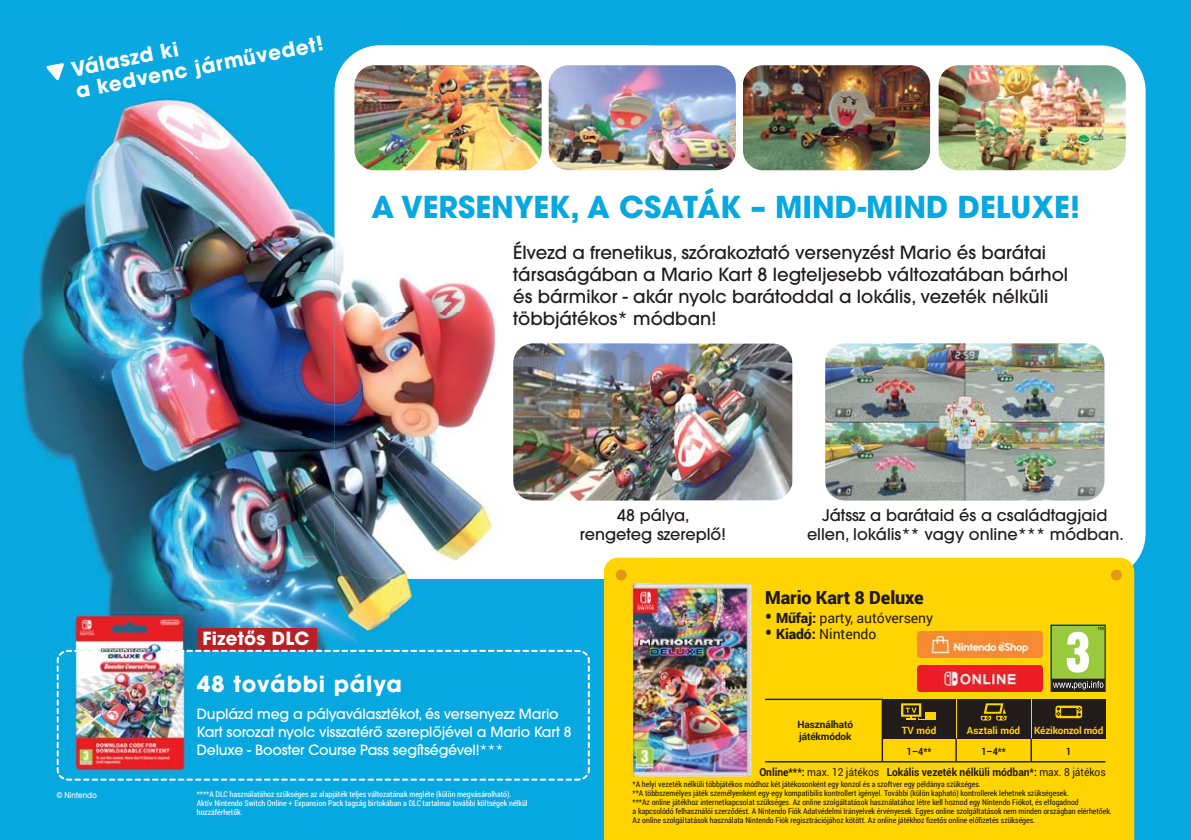
<style>
.page{position:relative;width:1191px;height:840px;background:#fff}
.page>*{position:absolute;margin:0;border:0;box-sizing:border-box;transform-origin:0 0}
.t1{font:700 30px "ITC Avant Garde Pro";color:#07a7e0}
.t2{font:700 22px "ITC Avant Garde Pro";letter-spacing:.04em;color:#fff}
.t3{font:700 20px/22px "ITC Avant Garde Pro";color:#fff}
.t4{font:500 18px/22px "ITC Avant Garde Pro";color:#211b1a}
.t5{font:900 18px "Roboto";letter-spacing:-.005em;color:#211b1a}
.t6{font:700 18px "ITC Avant Garde Pro";letter-spacing:.02em;color:#fff}
.t7{font:500 16px/19.2px "ITC Avant Garde Pro";color:#211b1a;text-align:center}
.t8{font:500 14px/18px "ITC Avant Garde Pro";letter-spacing:-.01em;color:#fff}
.t9{font:14px "Roboto";letter-spacing:-.005em;color:#211b1a}
.t10{font:700 11px "Roboto";letter-spacing:-.005em;color:#211b1a;scale:.93 1}
.t11{font:700 10px "Roboto";letter-spacing:-.01em;color:#ffd400}
.t12{font:700 10px/12px "Roboto";letter-spacing:-.01em;color:#211b1a}
.t13{font:700 10px "Roboto";letter-spacing:-.01em;color:#211b1a;scale:.9 1}
.t14{font:8px/9px "Roboto Condensed";color:#211b1a}
.t15{font:8px/9px "Roboto Condensed";color:#fff}
.t16{font:500 8px "ITC Avant Garde Pro";color:#fff;scale:.9 1}
.s1{font-weight:900;font-size:18px}
.s2{font-weight:900}
.s3{font-weight:400}
</style>
<div class="page">
<div style="left:0;top:0;width:1191px;height:839px;background:#07a7e0"></div>
<div style="left:334px;top:45px;width:811px;height:533px;background:#fff;border-radius:45px"></div>
<div style="left:604px;top:557px;width:530px;height:282px;background:#ffd400"></div>
<div style="left:1111px;top:569px;width:10px;height:11px;background:#e29717;border-radius:50%"></div>
<img style="left:524px;top:343px;width:268px;height:157px">
<img style="left:825px;top:343px;width:279px;height:157px;border-radius:20px">
<img style="left:57px;top:80px;width:196px;height:76px">
<img style="left:20px;top:156px;width:314px;height:282px">
<img style="left:35px;top:438px;width:354px;height:211px">
<img style="left:389px;top:578px;width:215px;height:45px">
<img style="left:334px;top:45px;width:190px;height:533px">
<img style="left:523px;top:45px;width:127px;height:302px">
<img style="left:523px;top:496px;width:127px;height:82px">
<div style="left:604px;top:557px;width:46px;height:93px;background:#ffd400"></div>
<svg style="left:616px;top:569px;width:10px;height:11px"></svg>
<div style="left:197px;top:627px;width:119px;height:23px;background:#b72025"></div>
<img style="left:354px;top:65px;width:187px;height:105px;border-radius:20px">
<img style="left:549px;top:65px;width:187px;height:105px;border-radius:20px">
<img style="left:743px;top:65px;width:187px;height:105px;border-radius:20px">
<img style="left:938px;top:65px;width:187px;height:105px;border-radius:20px">
<img style="left:650px;top:583px;width:101px;height:64px">
<img style="left:632px;top:647px;width:119px;height:129px">
<img style="left:632px;top:583px;width:18px;height:67px">
<svg style="left:57px;top:649px;width:533px;height:131px"></svg>
<img style="left:73px;top:612px;width:113px;height:161px">
<img style="left:74px;top:649px;width:110px;height:2px">
<svg style="left:46px;top:63px;width:18px;height:17px"></svg>
<svg style="left:1050px;top:624px;width:55px;height:67px;background:#96b35c"></svg>
<img style="left:917px;top:630px;width:125px;height:27px">
<img style="left:917px;top:664px;width:125px;height:27px">
<div style="left:881px;top:698px;width:74px;height:40px;background:#211b1a"></div>
<svg style="left:901px;top:703px;width:35px;height:16px"></svg>
<div style="left:956px;top:698px;width:74px;height:40px;background:#211b1a"></div>
<svg style="left:980px;top:703px;width:26px;height:17px"></svg>
<div style="left:1032px;top:698px;width:73px;height:40px;background:#211b1a"></div>
<svg style="left:1055px;top:705px;width:27px;height:12px"></svg>
<hr style="left:765px;top:760px;width:340px;height:2px;background:#211b1a">
<hr style="left:765px;top:698px;width:117px;height:1px;background:#211b1a">
<svg style="left:955px;top:738px;width:1px;height:23px"></svg>
<hr style="left:881px;top:699px;width:2px;height:62px;background:#211b1a">
<hr style="left:1030px;top:738px;width:2px;height:23px;background:#211b1a">
<h3 class="t3" style="left:70px;top:60px;width:253px;rotate:-11deg">Válaszd ki<br>a kedvenc járművedet!</h3>
<h1 class="t1" style="left:371px;top:193px;width:710px">A VERSENYEK, A CSATÁK – MIND-MIND DELUXE!</h1>
<h3 class="t4" style="left:513px;top:243px;width:556px">Élvezd a frenetikus, szórakoztató versenyzést Mario és barátai társaságában a Mario Kart 8 legteljesebb változatában bárhol és bármikor - akár nyolc barátoddal a lokális, vezeték nélküli többjátékos* módban!</h3>
<h3 class="t6" style="left:202px;top:630px;width:108px">Fizetős DLC</h3>
<h3 class="t7" style="left:580px;top:506px;width:147px">48 pálya, rengeteg szereplő!</h3>
<h3 class="t7" style="left:807px;top:506px;width:318px">Játssz a barátaid és a családtagjaid ellen, lokális** vagy online*** módban.</h3>
<h3 class="t5" style="left:765px;top:585px;width:160px">Mario Kart 8 Deluxe</h3>
<h3 class="t9" style="left:765px;top:608px;width:170px"><span class="s1">•</span> <span class="s2">Műfaj:</span> party, autóverseny</h3>
<h3 class="t9" style="left:765px;top:624px;width:113px"><span class="s1">•</span> <span class="s2">Kiadó:</span> Nintendo</h3>
<h2 class="t2" style="left:197px;top:672px;width:207px">48 további pálya</h2>
<h3 class="t8" style="left:197px;top:705px;width:376px">Duplázd meg a pályaválasztékot, és versenyezz Mario<br>Kart sorozat nyolc visszatérő szereplőjével a Mario Kart 8<br>Deluxe - Booster Course Pass segítségével!***</h3>
<p class="t15" style="left:197px;top:788px;width:332px">****A DLC használatához szükséges az alapjáték teljes változatának megléte (külön megvásárolható).<br>Aktív Nintendo Switch Online + Expansion Pack tagság birtokában a DLC tartalmai további költségek nélkül hozzáférhetők.</p>
<p class="t12" style="left:797px;top:718px;width:57px">Használható játékmódok</p>
<p class="t11" style="left:901px;top:723px;width:36px">TV mód</p>
<p class="t11" style="left:967px;top:723px;width:55px">Asztali mód</p>
<p class="t11" style="left:1034px;top:723px;width:71px">Kézikonzol mód</p>
<p class="t13" style="left:907px;top:744px;width:29px">1–4**</p>
<p class="t13" style="left:981px;top:744px;width:29px">1–4**</p>
<p class="t13" style="left:1066px;top:744px;width:7px">1</p>
<h3 class="t10" style="left:759px;top:764px;width:374px">Online***: <span class="s3">max. 12 játékos</span> Lokális vezeték nélküli módban*: <span class="s3">max. 8 játékos</span></h3>
<p class="t16" style="left:57px;top:790px;width:46px">© Nintendo</p>
<p class="t14" style="left:632px;top:779px;width:481px">*A helyi vezeték nélküli többjátékos módhoz két játékosonként egy konzol és a szoftver egy példánya szükséges.<br>**A többszemélyes játék személyenként egy-egy kompatibilis kontrollert igényel. További (külön kapható) kontrollerek lehetnek szükségesek.<br>***Az online játékhoz internetkapcsolat szükséges. Az online szolgáltatások használatához létre kell hoznod egy Nintendo Fiókot, és elfogadnod<br>a kapcsolódó felhasználói szerződést. A Nintendo Fiók Adatvédelmi Irányelvek érvényesek. Egyes online szolgáltatások nem minden országban elérhetőek.<br>Az online szolgáltatások használata Nintendo Fiók regisztrációjához kötött. Az online játékhoz fizetős online előfizetés szükséges.</p>
</div>
